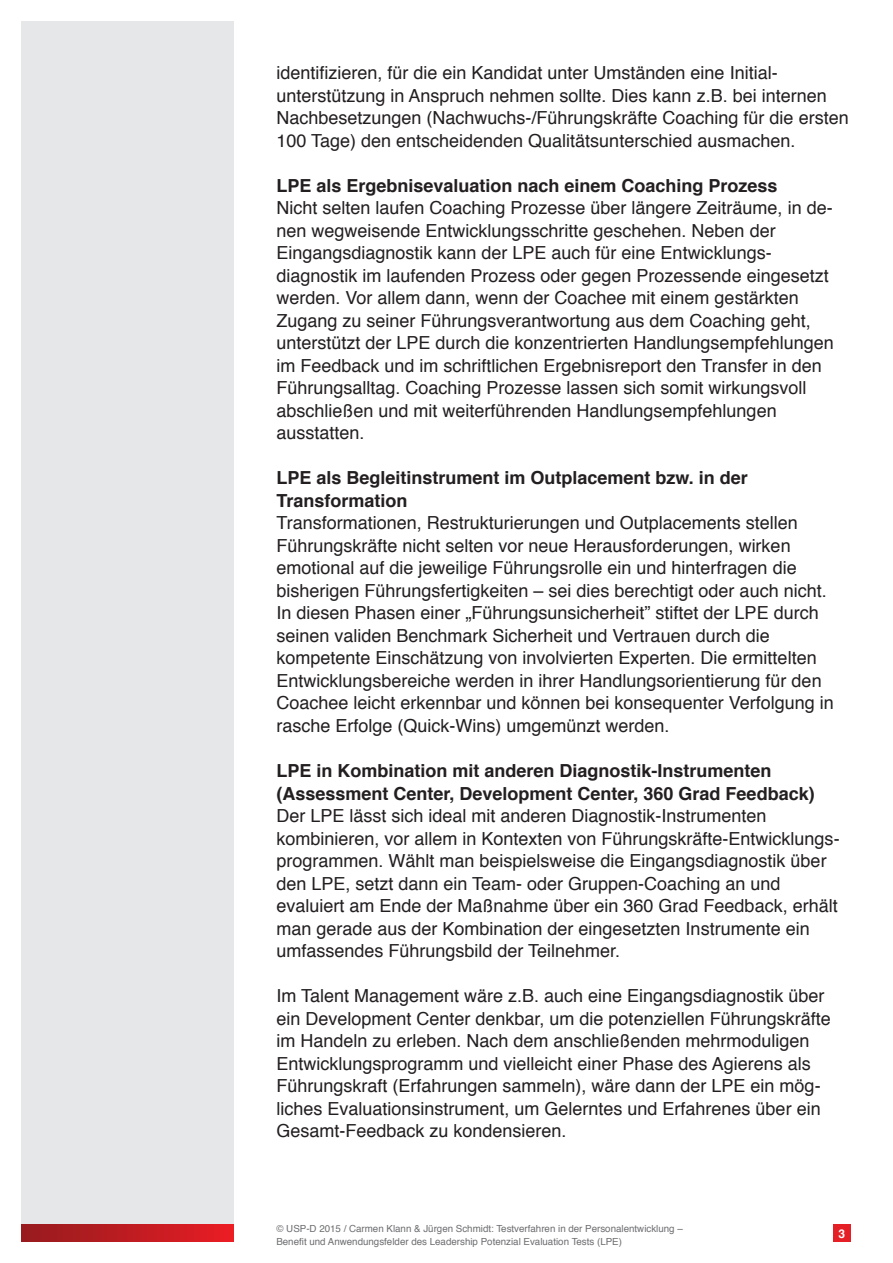
<style>
.page{position:relative;width:893px;height:1263px;background:#fff}
.page>*{position:absolute;margin:0;border:0;box-sizing:border-box;transform-origin:0 0}
.t1{font:18px/22.5px "Helvetica";color:#231f20}
.t2{font:700 18px/22.5px "Helvetica";color:#231f20}
.t3{font:700 12px "Helvetica";color:#fff}
.t4{font:9.75px/12.8px "Helvetica";color:#6c6d70}
</style>
<div class="page">
<div style="left:833px;top:1225px;width:17px;height:17px;background:#e41f25"></div>
<div style="left:21px;top:21px;width:213px;height:1221px;background:#e6e7e9"></div>
<div style="left:21px;top:1225px;width:213px;height:17px;background:linear-gradient(to right,#951b1e,#e91c24)"></div>
<p class="t1" style="left:276px;top:62px;width:574px">identifizieren, für die ein Kandidat unter Umständen eine Initial&shy;unterstützung in Anspruch nehmen sollte. Dies kann z.B. bei internen Nachbesetzungen (Nachwuchs-/Führungskräfte Coaching für die ersten 100 Tage) den entscheidenden Qualitätsunterschied ausmachen.</p>
<p class="t2" style="left:276px;top:175px;width:503px">LPE als Ergebnisevaluation nach einem Coaching Prozess</p>
<p class="t1" style="left:276px;top:197px;width:559px">Nicht selten laufen Coaching Prozesse über längere Zeiträume, in de&shy;nen wegweisende Entwicklungsschritte geschehen. Neben der Eingangsdiagnostik kann der LPE auch für eine Entwicklungs&shy;diagnostik im laufenden Prozess oder gegen Prozessende eingesetzt werden. Vor allem dann, wenn der Coachee mit einem gestärkten Zugang zu seiner Führungsverantwortung aus dem Coaching geht, unterstützt der LPE durch die konzentrierten Handlungsempfehlungen im Feedback und im schriftlichen Ergebnisreport den Transfer in den Führungsalltag. Coaching Prozesse lassen sich somit wirkungsvoll abschließen und mit weiterführenden Handlungsempfehlungen ausstatten.</p>
<p class="t2" style="left:276px;top:467px;width:473px">LPE als Begleitinstrument im Outplacement bzw. in der<br>Transformation</p>
<p class="t1" style="left:276px;top:512px;width:559px">Transformationen, Restrukturierungen und Outplacements stellen Führungskräfte nicht selten vor neue Herausforderungen, wirken emotional auf die jeweilige Führungsrolle ein und hinterfragen die bisherigen Führungsfertigkeiten – sei dies berechtigt oder auch nicht.<br>In diesen Phasen einer „Führungsunsicherheit” stiftet der LPE durch seinen validen Benchmark Sicherheit und Vertrauen durch die kompetente Einschätzung von involvierten Experten. Die ermittelten Entwicklungsbereiche werden in ihrer Handlungsorientierung für den Coachee leicht erkennbar und können bei konsequenter Verfolgung in rasche Erfolge (Quick-Wins) umgemünzt werden.</p>
<p class="t2" style="left:276px;top:760px;width:540px">LPE in Kombination mit anderen Diagnostik-Instrumenten (Assessment Center, Development Center, 360 Grad Feedback)</p>
<p class="t1" style="left:276px;top:805px;width:565px">Der LPE lässt sich ideal mit anderen Diagnostik-Instrumenten kombinieren, vor allem in Kontexten von Führungskräfte-Entwicklungs&shy;programmen. Wählt man beispielsweise die Eingangsdiagnostik über den LPE, setzt dann ein Team- oder Gruppen-Coaching an und evaluiert am Ende der Maßnahme über ein 360 Grad Feedback, erhält man gerade aus der Kombination der eingesetzten Instrumente ein umfassendes Führungsbild der Teilnehmer.</p>
<p class="t1" style="left:276px;top:985px;width:556px">Im Talent Management wäre z.B. auch eine Eingangsdiagnostik über ein Development Center denkbar, um die potenziellen Führungskräfte im Handeln zu erleben. Nach dem anschließenden mehrmoduligen Entwicklungsprogramm und vielleicht einer Phase des Agierens als Führungskraft (Erfahrungen sammeln), wäre dann der LPE ein mög&shy;liches Evaluationsinstrument, um Gelerntes und Erfahrenes über ein Gesamt-Feedback zu kondensieren.</p>
<p class="t4" style="left:276px;top:1222px;width:408px">© USP-D 2015 / Carmen Klann &amp; Jürgen Schmidt: Testverfahren in der Personalentwicklung –<br>Benefit und Anwendungsfelder des Leadership Potenzial Evaluation Tests (LPE)</p>
<p class="t3" style="left:839px;top:1224px;width:8px">3</p>
</div>
